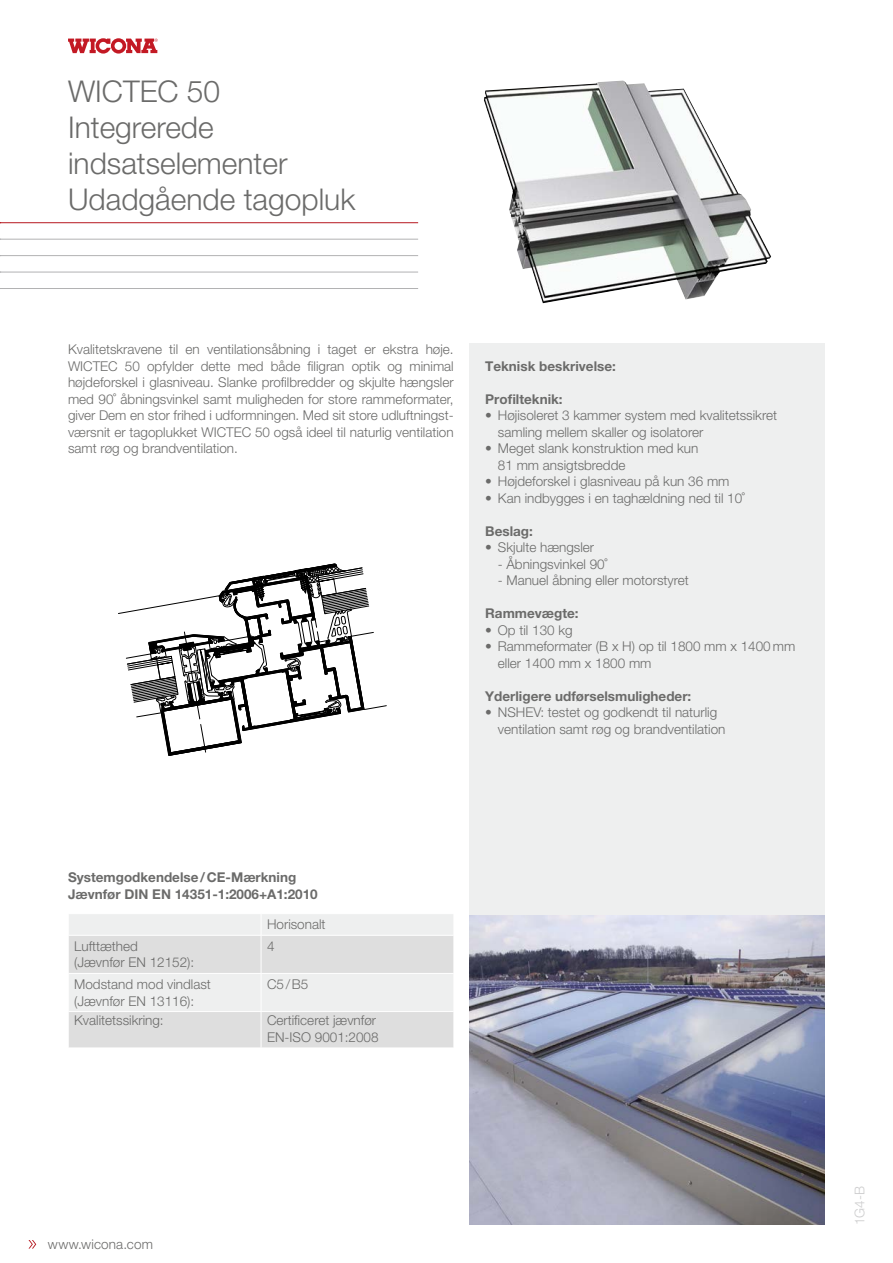
<style>
.page{position:relative;width:893px;height:1263px;background:#fff}
.page>*{position:absolute;margin:0;border:0;box-sizing:border-box;transform-origin:0 0}
.t1{font:300 30px/36px "Helvetica Neue LT Pro";color:#6b6b6a}
.t2{font:300 13.5px/16.5px "Helvetica Neue LT Pro";color:#6b6b6a}
.t3{font:700 13.5px/16.5px "Helvetica Neue LT Pro";color:#6b6b6a}
.t4{font:300 13.5px "Helvetica Neue LT Pro";color:#cdcdce}
</style>
<div class="page">
<svg style="left:68px;top:38px;width:90px;height:16px"></svg>
<div style="left:469px;top:343px;width:356px;height:882px;background:#eeefef"></div>
<hr style="left:0;top:222px;width:418px;height:1px;background:#b6181f">
<hr style="left:0;top:239px;width:418px;height:1px;background:#b2b2b3">
<hr style="left:0;top:255px;width:418px;height:1px;background:#b2b2b3">
<hr style="left:0;top:272px;width:418px;height:1px;background:#b2b2b3">
<hr style="left:0;top:288px;width:418px;height:1px;background:#b2b2b3">
<img style="left:484px;top:81px;width:287px;height:222px">
<img style="left:469px;top:915px;width:356px;height:310px">
<svg style="left:118px;top:564px;width:269px;height:192px"></svg>
<svg style="left:28px;top:1240px;width:8px;height:8px"></svg>
<svg style="left:69px;top:914px;width:385px;height:134px;background:#e5e6e6"></svg>
<h1 class="t1" style="left:68px;top:73px;width:289px">WICTEC 50<br>Integrerede indsatselementer<br>Udadgående tagopluk</h1>
<p class="t2" style="left:68px;top:341px;width:387px;text-align:justify">Kvalitetskravene til en ventilationsåbning i taget er ekstra høje.<br>WICTEC 50 opfylder dette med både filigran optik og minimal højdeforskel i glasniveau. Slanke profilbredder og skjulte hængsler med 90˚ åbningsvinkel samt muligheden for store rammeformater, giver Dem en stor frihed i udformningen. Med sit store udluftningst&shy;værsnit er tagoplukket WICTEC 50 også ideel til naturlig ventilation samt røg og brandventilation.</p>
<p class="t3" style="left:485px;top:357px;width:132px">Teknisk beskrivelse:</p>
<p class="t3" style="left:485px;top:390px;width:79px">Profilteknik:</p>
<p class="t2" style="left:498px;top:407px;width:281px;text-indent:-13px">• Højisoleret 3 kammer system med kvalitetssikret samling mellem skaller og isolatorer</p>
<p class="t2" style="left:498px;top:440px;width:202px;text-indent:-13px">• Meget slank konstruktion med kun<br>81 mm ansigtsbredde</p>
<p class="t2" style="left:485px;top:473px;width:246px">• Højdeforskel i glasniveau på kun 36 mm</p>
<p class="t2" style="left:485px;top:489px;width:261px">• Kan indbygges i en taghældning ned til 10˚</p>
<p class="t3" style="left:485px;top:522px;width:49px">Beslag:</p>
<p class="t2" style="left:485px;top:539px;width:111px">• Skjulte hængsler</p>
<p class="t2" style="left:498px;top:555px;width:111px">- Åbningsvinkel 90˚</p>
<p class="t2" style="left:498px;top:572px;width:192px">- Manuel åbning eller motorstyret</p>
<p class="t3" style="left:485px;top:605px;width:95px">Rammevægte:</p>
<p class="t2" style="left:485px;top:621px;width:89px">• Op til 130 kg</p>
<p class="t2" style="left:498px;top:638px;width:299px;text-indent:-13px">• Rammeformater (B x H) op til 1800 mm x 1400 mm eller 1400 mm x 1800 mm</p>
<p class="t3" style="left:485px;top:687px;width:208px">Yderligere udførselsmuligheder:</p>
<p class="t2" style="left:498px;top:704px;width:229px;text-indent:-13px">• NSHEV: testet og godkendt til naturlig ventilation samt røg og brandventilation</p>
<p class="t3" style="left:68px;top:869px;width:251px">Systemgodkendelse / CE-Mærkning<br>Jævnfør DIN EN 14351-1:2006+A1:2010</p>
<p class="t2" style="left:267px;top:916px;width:60px">Horisonalt</p>
<p class="t2" style="left:74px;top:937px;width:122px">Lufttæthed<br>(Jævnfør EN 12152):</p>
<p class="t2" style="left:267px;top:937px;width:9px">4</p>
<p class="t2" style="left:74px;top:976px;width:138px">Modstand mod vindlast (Jævnfør EN 13116):</p>
<p class="t2" style="left:267px;top:976px;width:43px">C5 / B5</p>
<p class="t2" style="left:74px;top:1012px;width:91px">Kvalitetssikring:</p>
<p class="t2" style="left:267px;top:1012px;width:113px">Certificeret jævnfør<br>EN-ISO 9001:2008</p>
<p class="t2" style="left:48px;top:1235px;width:107px">www.wicona.com</p>
<p class="t4" style="left:851px;top:1225px;width:40px;rotate:-90deg">1G4-B</p>
</div>
